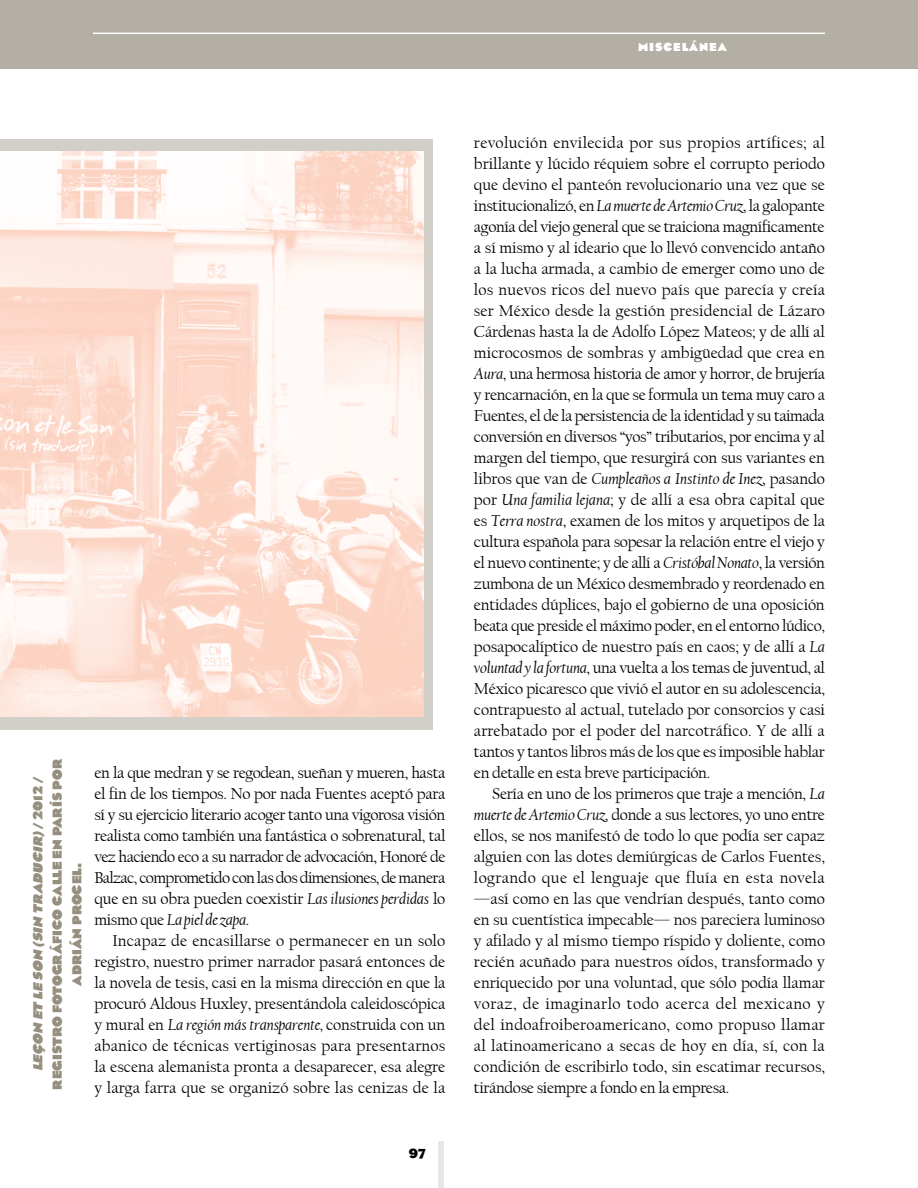
<style>
.page{position:relative;width:918px;height:1188px;background:#fff}
.page>*{position:absolute;margin:0;border:0;box-sizing:border-box;transform-origin:0 0}
.t1{font:16.5px/21px "Californian FB";letter-spacing:-.02em;color:#000;text-align:justify}
.t2{font:900 13.5px/19.5px "Eagle";color:#968f80;text-align:center}
.t3{font:700 13.5px "Eagle";color:#000}
.t4{font:900 12px "Eagle";letter-spacing:.075em;color:#fff}
.s1{font-style:italic}
</style>
<div class="page">
<div style="left:0;top:0;width:918px;height:69px;background:#b4afa4"></div>
<div style="left:438px;top:1142px;width:6px;height:46px;background:#e6e7e8"></div>
<hr style="left:93px;top:33px;width:732px;height:1px;background:#fff">
<div style="left:0;top:139px;width:432px;height:590px;background:#d2cfc9"></div>
<img style="left:0;top:152px;width:424px;height:565px">
<p class="t4" style="left:638px;top:40px;width:90px">MISCELÁNEA</p>
<p class="t2" style="left:28px;top:1090px;width:333px;rotate:-90deg"><span class="s1">Leçon et le son (sin traducir)</span>/ 2 0 1 2 /<br>REGISTRO FOTOGRÁFICO CALLE EN PARÍS POR<br>ADRIÁN PROCEL.</p>
<p class="t1" style="left:94px;top:762px;width:353px">en la que medran y se regodean, sueñan y mueren, hasta el fin de los tiempos. No por nada Fuentes aceptó para sí y su ejercicio literario acoger tanto una vigorosa visión realista como también una fantástica o sobrenatural, tal vez haciendo eco a su narrador de advocación, Honoré de Balzac, comprometido con las dos dimensiones, de manera que en su obra pueden coexistir <span class="s1">Las ilusiones perdidas</span> lo mismo que <span class="s1">La piel de zapa</span>.</p>
<p class="t1" style="left:94px;top:930px;width:353px;text-indent:18px">Incapaz de encasillarse o permanecer en un solo registro, nuestro primer narrador pasará entonces de la novela de tesis, casi en la misma dirección en que la procuró Aldous Huxley, presentándola caleidoscópica y mural en <span class="s1">La región más transparente,</span> construida con un abanico de técnicas vertiginosas para presentarnos la escena alemanista pronta a desaparecer, esa alegre y larga farra que se organizó sobre las cenizas de la</p>
<p class="t3" style="left:409px;top:1146px;width:18px">97</p>
<p class="t1" style="left:474px;top:132px;width:353px">revolución envilecida por sus propios artífices; al brillante y lúcido réquiem sobre el corrupto periodo que devino el panteón revolucionario una vez que se institucionalizó, en <span class="s1">La muerte de Artemio Cruz</span>, la galopante agonía del viejo general que se traiciona magníficamente a sí mismo y al ideario que lo llevó convencido antaño a la lucha armada, a cambio de emerger como uno de los nuevos ricos del nuevo país que parecía y creía ser México desde la gestión presidencial de Lázaro Cárdenas hasta la de Adolfo López Mateos; y de allí al microcosmos de sombras y ambigüedad que crea en <span class="s1">Aura</span>, una hermosa historia de amor y horror, de brujería y rencarnación, en la que se formula un tema muy caro a Fuentes, el de la persistencia de la identidad y su taimada conversión en diversos “yos” tributarios, por encima y al margen del tiempo, que resurgirá con sus variantes en libros que van de <span class="s1">Cumpleaños a Instinto de Inez</span>, pasando por <span class="s1">Una familia lejana</span>; y de allí a esa obra capital que es <span class="s1">Terra nostra</span>, examen de los mitos y arquetipos de la cultura española para sopesar la relación entre el viejo y el nuevo continente; y de allí a <span class="s1">Cristóbal Nonato</span>, la versión zumbona de un México desmembrado y reordenado en entidades dúplices, bajo el gobierno de una oposición beata que preside el máximo poder, en el entorno lúdico, posapocalíptico de nuestro país en caos; y de allí a <span class="s1">La voluntad y la fortuna</span>, una vuelta a los temas de juventud, al México picaresco que vivió el autor en su adolescencia, contrapuesto al actual, tutelado por consorcios y casi arrebatado por el poder del narcotráfico. Y de allí a tantos y tantos libros más de los que es imposible hablar en detalle en esta breve participación.</p>
<p class="t1" style="left:474px;top:783px;width:353px;text-indent:18px">Sería en uno de los primeros que traje a mención, <span class="s1">La muerte de Artemio Cruz</span>, donde a sus lectores, yo uno entre ellos, se nos manifestó de todo lo que podía ser capaz alguien con las dotes demiúrgicas de Carlos Fuentes, logrando que el lenguaje que fluía en esta novela —así como en las que vendrían después, tanto como en su cuentística impecable— nos pareciera luminoso y afilado y al mismo tiempo ríspido y doliente, como recién acuñado para nuestros oídos, transformado y enriquecido por una voluntad, que sólo podía llamar voraz, de imaginarlo todo acerca del mexicano y del indoafroiberoamericano, como propuso llamar al latinoamericano a secas de hoy en día, sí, con la condición de escribirlo todo, sin escatimar recursos, tirándose siempre a fondo en la empresa.</p>
</div>
